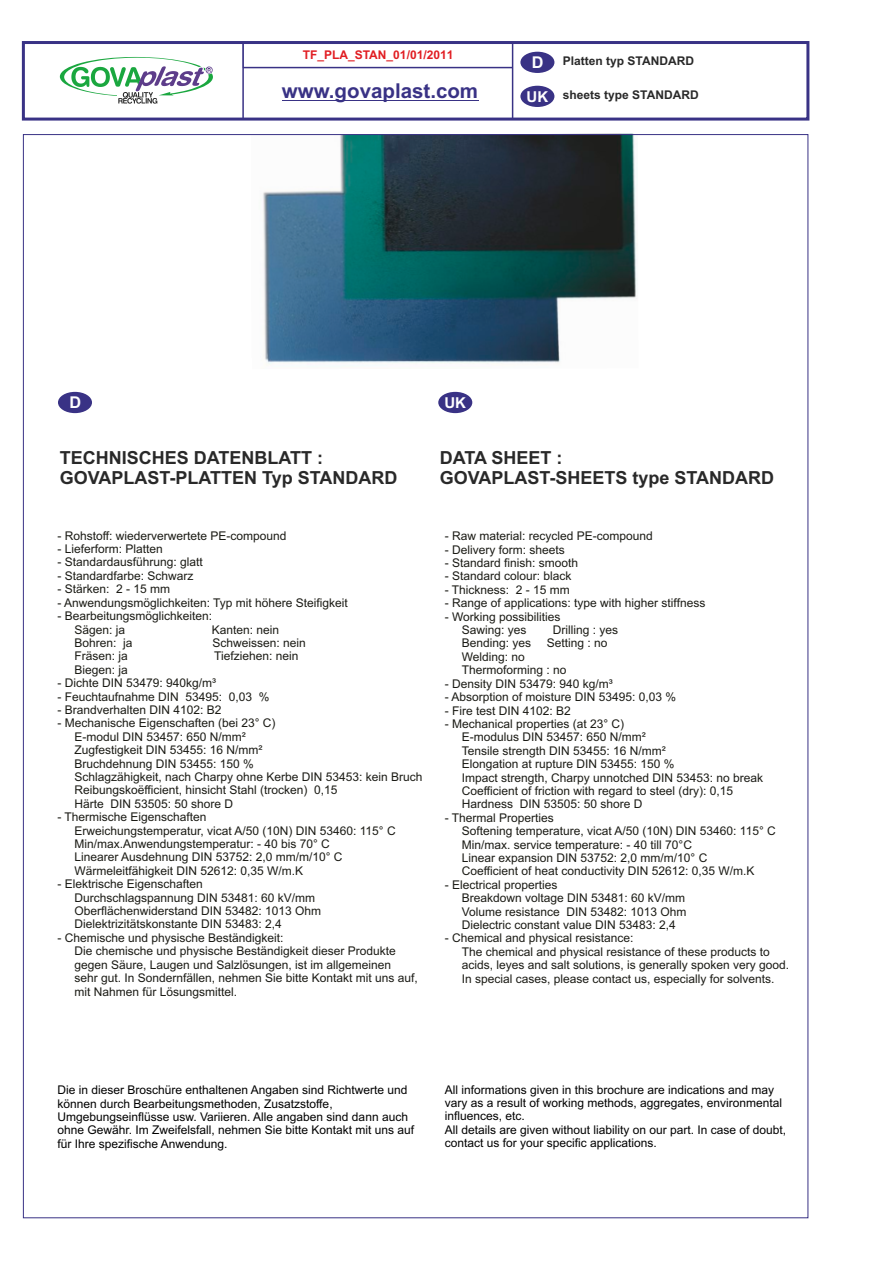
<style>
.page{position:relative;width:893px;height:1263px;background:#fff}
.page>*{position:absolute;margin:0;border:0;box-sizing:border-box;transform-origin:0 0}
.t1{font:700 20.55px "Arial";color:#393285}
.t2{font:700 18px/20.1px "Arial";color:#292929}
.t3{font:700 16.2px "Arial";color:#fff}
.t4{font:700 15px "Arial";color:#fff}
.t5{font:12px/13.4px "Arial";color:#1b1b15}
.t6{font:12px/13.4px "Arial";color:#000}
.t7{font:700 12px "Arial";color:#292929}
.t8{font:700 12px "Arial";color:#e11e23}
.s1{font-size:15px;color:#fff}
</style>
<div class="page">
<img style="left:263px;top:136px;width:374px;height:228px">
<div style="left:58px;top:392px;width:34px;height:21px;background:#393285;border-radius:50%"></div>
<div style="left:438px;top:392px;width:34px;height:21px;background:#393285;border-radius:50%"></div>
<div style="left:22px;top:41px;width:787px;height:80px;border:3px solid #393285"></div>
<div style="left:242px;top:42px;width:271px;height:78px;border:2px solid #393285"></div>
<svg style="left:243px;top:42px;width:270px;height:26px"></svg>
<div style="left:520px;top:52px;width:34px;height:21px;background:#393285;border-radius:50%"></div>
<div style="left:520px;top:86px;width:34px;height:21px;background:#393285;border-radius:50%"></div>
<hr style="left:282px;top:100px;width:196px;height:1px;background:#393285">
<svg style="left:60px;top:57px;width:153px;height:47px"></svg>
<p class="t8" style="left:303px;top:51px;width:152px">TF_PLA_STAN_01/01/2011</p>
<h1 class="t1" style="left:282px;top:83px;width:198px">www.govaplast.com</h1>
<h3 class="t3" style="left:532px;top:56px;width:13px">D</h3>
<p class="t7" style="left:527px;top:91px;width:174px"><span class="s1">UK</span> sheets type STANDARD</p>
<p class="t7" style="left:563px;top:57px;width:133px">Platten typ STANDARD</p>
<h3 class="t3" style="left:70px;top:396px;width:13px">D</h3>
<p class="t4" style="left:444px;top:397px;width:23px">UK</p>
<h2 class="t2" style="left:60px;top:449px;width:339px">TECHNISCHES DATENBLATT :<br>GOVAPLAST-PLATTEN Typ STANDARD</h2>
<p class="t5" style="left:57px;top:530px;width:231px">- Rohstoff: wiederverwertete PE-compound</p>
<p class="t5" style="left:57px;top:543px;width:107px">- Lieferform: Platten</p>
<p class="t5" style="left:57px;top:557px;width:147px">- Standardausführung: glatt</p>
<p class="t5" style="left:57px;top:570px;width:138px">- Standardfarbe: Schwarz</p>
<p class="t5" style="left:57px;top:583px;width:114px">- Stärken: 2 - 15 mm</p>
<p class="t5" style="left:57px;top:597px;width:292px">- Anwendungsmöglichkeiten: Typ mit höhere Steifigkeit</p>
<p class="t5" style="left:74px;top:610px;width:139px;text-indent:-17px">- Bearbeitungsmöglichkeiten:<br>Sägen: ja</p>
<p class="t5" style="left:212px;top:624px;width:69px">Kanten: nein</p>
<p class="t5" style="left:74px;top:637px;width:60px">Bohren: ja</p>
<p class="t5" style="left:212px;top:637px;width:95px">Schweissen: nein</p>
<p class="t5" style="left:74px;top:650px;width:55px">Fräsen: ja</p>
<p class="t5" style="left:214px;top:650px;width:86px">Tiefziehen: nein</p>
<p class="t5" style="left:74px;top:664px;width:55px">Biegen: ja</p>
<p class="t5" style="left:57px;top:677px;width:160px">- Dichte DIN 53479: 940kg/m³</p>
<p class="t5" style="left:57px;top:691px;width:214px">- Feuchtaufnahme DIN 53495: 0,03 %</p>
<p class="t5" style="left:57px;top:704px;width:166px">- Brandverhalten DIN 4102: B2</p>
<p class="t5" style="left:74px;top:717px;width:350px;text-indent:-17px">- Mechanische Eigenschaften (bei 23° C)<br>E-modul DIN 53457: 650 N/mm²<br>Zugfestigkeit DIN 53455: 16 N/mm²<br>Bruchdehnung DIN 53455: 150 %<br>Schlagzähigkeit, nach Charpy ohne Kerbe DIN 53453: kein Bruch Reibungskoëfficient, hinsicht Stahl (trocken) 0,15<br>Härte DIN 53505: 50 shore D</p>
<p class="t5" style="left:74px;top:811px;width:323px;text-indent:-17px">- Thermische Eigenschaften<br>Erweichungstemperatur, vicat A/50 (10N) DIN 53460: 115° C Min/max.Anwendungstemperatur: - 40 bis 70° C<br>Linearer Ausdehnung DIN 53752: 2,0 mm/m/10° C Wärmeleitfähigkeit DIN 52612: 0,35 W/m.K</p>
<p class="t5" style="left:74px;top:878px;width:248px;text-indent:-17px">- Elektrische Eigenschaften Durchschlagspannung DIN 53481: 60 kV/mm Oberflächenwiderstand DIN 53482: 1013 Ohm Dielektrizitätskonstante DIN 53483: 2,4</p>
<p class="t5" style="left:74px;top:932px;width:345px;text-indent:-17px">- Chemische und physische Beständigkeit:<br>Die chemische und physische Beständigkeit dieser Produkte gegen Säure, Laugen und Salzlösungen, ist im allgemeinen<br>sehr gut. In Sondernfällen, nehmen Sie bitte Kontakt mit uns auf, mit Nahmen für Lösungsmittel.</p>
<h2 class="t2" style="left:440px;top:449px;width:336px">DATA SHEET :<br>GOVAPLAST-SHEETS type STANDARD</h2>
<p class="t5" style="left:445px;top:530px;width:210px">- Raw material: recycled PE-compound</p>
<p class="t5" style="left:445px;top:544px;width:122px">- Delivery form: sheets</p>
<p class="t5" style="left:445px;top:557px;width:135px">- Standard finish: smooth</p>
<p class="t5" style="left:445px;top:571px;width:128px">- Standard colour: black</p>
<p class="t5" style="left:445px;top:584px;width:127px">- Thickness: 2 - 15 mm</p>
<p class="t5" style="left:445px;top:597px;width:262px">- Range of applications: type with higher stiffness</p>
<p class="t5" style="left:462px;top:611px;width:100px;text-indent:-17px">- Working possibilities<br>Sawing: yes</p>
<p class="t5" style="left:553px;top:624px;width:67px">Drilling : yes</p>
<p class="t5" style="left:462px;top:638px;width:71px">Bending: yes</p>
<p class="t5" style="left:547px;top:638px;width:62px">Setting : no</p>
<p class="t5" style="left:462px;top:651px;width:106px">Welding: no<br>Thermoforming : no</p>
<p class="t5" style="left:445px;top:678px;width:170px">- Density DIN 53479: 940 kg/m³</p>
<p class="t5" style="left:445px;top:691px;width:233px">- Absorption of moisture DIN 53495: 0,03 %</p>
<p class="t5" style="left:445px;top:705px;width:128px">- Fire test DIN 4102: B2</p>
<p class="t5" style="left:462px;top:718px;width:303px;text-indent:-17px">- Mechanical properties (at 23° C)<br>E-modulus DIN 53457: 650 N/mm²<br>Tensile strength DIN 53455: 16 N/mm²<br>Elongation at rupture DIN 53455: 150 %<br>Impact strength, Charpy unnotched DIN 53453: no break Coefficient of friction with regard to steel (dry): 0,15<br>Hardness DIN 53505: 50 shore D</p>
<p class="t5" style="left:462px;top:812px;width:316px;text-indent:-17px">- Thermal Properties<br>Softening temperature, vicat A/50 (10N) DIN 53460: 115° C Min/max. service temperature: - 40 till 70°C<br>Linear expansion DIN 53752: 2,0 mm/m/10° C<br>Coefficient of heat conductivity DIN 52612: 0,35 W/m.K</p>
<p class="t5" style="left:462px;top:879px;width:226px;text-indent:-17px">- Electrical properties<br>Breakdown voltage DIN 53481: 60 kV/mm Volume resistance DIN 53482: 1013 Ohm Dielectric constant value DIN 53483: 2,4</p>
<p class="t5" style="left:462px;top:933px;width:329px;text-indent:-17px">- Chemical and physical resistance:<br>The chemical and physical resistance of these products to acids, leyes and salt solutions, is generally spoken very good.<br>In special cases, please contact us, especially for solvents.</p>
<p class="t6" style="left:57px;top:1084px;width:358px">Die in dieser Broschüre enthaltenen Angaben sind Richtwerte und können durch Bearbeitungsmethoden, Zusatzstoffe, Umgebungseinflüsse usw. Variieren. Alle angaben sind dann auch ohne Gewähr. Im Zweifelsfall, nehmen Sie bitte Kontakt mit uns auf für Ihre spezifische Anwendung.</p>
<p class="t6" style="left:445px;top:1084px;width:343px">All informations given in this brochure are indications and may vary as a result of working methods, aggregates, environmental influences, etc.<br>All details are given without liability on our part. In case of doubt, contact us for your specific applications.</p>
</div>
